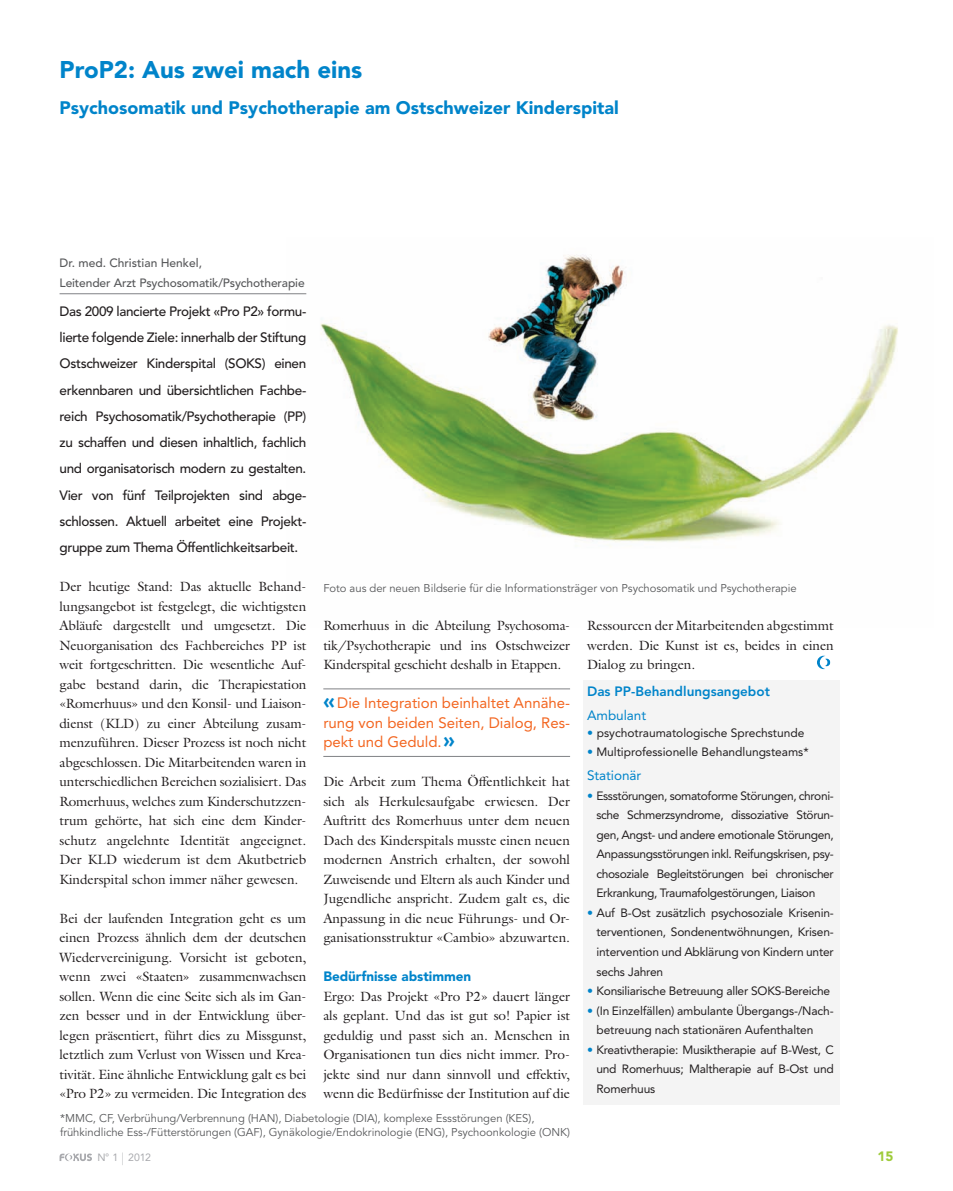
<style>
.page{position:relative;width:953px;height:1191px;background:#fff}
.page>*{position:absolute;margin:0;border:0;box-sizing:border-box;transform-origin:0 0}
.t1{font:900 24px "Avenir LT Std";color:#0084ca}
.t2{font:900 18px "Avenir LT Std";color:#0084ca}
.t3{font:15px/19.5px "Avenir LT Std";letter-spacing:-.005em;color:#f36621;text-align:justify}
.t4{font:13.5px/19.5px "Galliard Pro";letter-spacing:-.01em;color:#231f20;text-align:justify}
.t5{font:500 13.5px/26.2px "Avenir LT Std";letter-spacing:-.025em;color:#231f20;text-align:justify}
.t6{font:800 13.5px "Avenir LT Std";color:#0084ca}
.t7{font:900 13.5px "Avenir LT Std";letter-spacing:-.005em;color:#0084ca}
.t8{font:13.5px "Avenir LT Std";letter-spacing:-.005em;color:#0084ca}
.t9{font:900 13.5px "Avenir LT Std";color:#9ecb3a}
.t10{font:12px/19.5px "Avenir LT Std";letter-spacing:-.015em;color:#231f20;text-align:justify}
.t11{font:500 12px/19.5px "Avenir LT Std";letter-spacing:-.01em;color:#57585a}
.t12{font:11.25px/13.5px "Avenir LT Std";letter-spacing:-.005em;color:#57585a}
.t13{font:10.5px "Avenir LT Std";color:#a8a9ad}
.s1{font-weight:900;font-size:21px;color:#0084ca}
.s2{color:#0084ca}
.s3{font-weight:300;font-size:12.6px}
</style>
<div class="page">
<img style="left:286px;top:255px;width:612px;height:287px">
<svg style="left:60px;top:1153px;width:32px;height:8px"></svg>
<hr style="left:323px;top:756px;width:247px;height:1px;background:#808285">
<hr style="left:60px;top:293px;width:246px;height:1px;background:#808285">
<svg style="left:817px;top:656px;width:14px;height:13px"></svg>
<hr style="left:323px;top:688px;width:247px;height:1px;background:#808285">
<div style="left:583px;top:680px;width:256px;height:424px;background:#f4f4f4"></div>
<h1 class="t1" style="left:60px;top:55px;width:304px">ProP2: Aus zwei mach eins</h1>
<h2 class="t2" style="left:60px;top:97px;width:560px">Psychosomatik und Psychotherapie am Ostschweizer Kinderspital</h2>
<p class="t11" style="left:60px;top:253px;width:247px">Dr. med. Christian Henkel,<br>Leitender Arzt Psychosomatik/Psychotherapie</p>
<p class="t5" style="left:60px;top:298px;width:248px">Das 2009 lancierte Projekt «Pro P2» formu&shy;lierte folgende Ziele: innerhalb der Stiftung Ostschweizer Kinderspital (SOKS) einen erkennbaren und übersichtlichen Fachbe&shy;reich Psychosomatik/Psychotherapie (PP) zu schaffen und diesen inhaltlich, fachlich und organisatorisch modern zu gestalten.<br>Vier von fünf Teilprojekten sind abge&shy;schlossen. Aktuell arbeitet eine Projekt&shy;gruppe zum Thema Öffentlichkeitsarbeit.</p>
<p class="t4" style="left:60px;top:576px;width:248px;text-align:left">Der heutige Stand: Das aktuelle Behand&shy;lungsangebot ist festgelegt, die wichtigsten Abläufe dargestellt und umgesetzt. Die Neuorganisation des Fachbereiches PP ist weit fortgeschritten. Die wesentliche Auf&shy;gabe bestand darin, die Therapiestation «Romerhuus» und den Konsil- und Liaison&shy;dienst (KLD) zu einer Abteilung zusam&shy;menzuführen. Dieser Prozess ist noch nicht abgeschlossen. Die Mitarbeitenden waren in unterschiedlichen Bereichen sozialisiert. Das Romerhuus, welches zum Kinderschutzzen&shy;trum gehörte, hat sich eine dem Kinder&shy;schutz angelehnte Identität angeeignet.<br>Der KLD wiederum ist dem Akutbetrieb Kinderspital schon immer näher gewesen.</p>
<p class="t4" style="left:60px;top:908px;width:248px">Bei der laufenden Integration geht es um einen Prozess ähnlich dem der deutschen Wiedervereinigung. Vorsicht ist geboten, wenn zwei «Staaten» zusammenwachsen sollen. Wenn die eine Seite sich als im Gan&shy;zen besser und in der Entwicklung über&shy;legen präsentiert, führt dies zu Missgunst, letztlich zum Verlust von Wissen und Krea&shy;tivität. Eine ähnliche Entwicklung galt es bei «Pro P2» zu vermeiden. Die Integration des</p>
<p class="t12" style="left:323px;top:581px;width:475px">Foto aus der neuen Bildserie für die Informationsträger von Psychosomatik und Psychotherapie</p>
<p class="t4" style="left:323px;top:615px;width:248px">Romerhuus in die Abteilung Psychosoma&shy;tik/Psychotherapie und ins Ostschweizer Kinderspital geschieht deshalb in Etappen.</p>
<p class="t3" style="left:323px;top:693px;width:248px"><span class="s1">«</span> Die Integration beinhaltet Annähe&shy;rung von beiden Seiten, Dialog, Res&shy;pekt und Geduld.<span class="s1">»</span></p>
<p class="t4" style="left:323px;top:771px;width:248px">Die Arbeit zum Thema Öffentlichkeit hat sich als Herkulesaufgabe erwiesen. Der Auftritt des Romerhuus unter dem neuen Dach des Kinderspitals musste einen neuen modernen Anstrich erhalten, der sowohl Zuweisende und Eltern als auch Kinder und Jugendliche anspricht. Zudem galt es, die Anpassung in die neue Führungs- und Or&shy;ganisationsstruktur «Cambio» abzuwarten.</p>
<p class="t7" style="left:323px;top:968px;width:149px">Bedürfnisse abstimmen</p>
<p class="t4" style="left:323px;top:986px;width:248px">Ergo: Das Projekt «Pro P2» dauert länger als geplant. Und das ist gut so! Papier ist geduldig und passt sich an. Menschen in Organisationen tun dies nicht immer. Pro&shy;jekte sind nur dann sinnvoll und effektiv, wenn die Bedürfnisse der Institution auf die</p>
<p class="t4" style="left:587px;top:615px;width:248px">Ressourcen der Mitarbeitenden abgestimmt werden. Die Kunst ist es, beides in einen Dialog zu bringen.</p>
<p class="t6" style="left:587px;top:683px;width:184px">Das PP-Behandlungsangebot</p>
<p class="t8" style="left:587px;top:707px;width:60px">Ambulant</p>
<p class="t10" style="left:587px;top:722px;width:219px"><span class="s2">•</span> psychotraumatologische Sprechstunde</p>
<p class="t10" style="left:587px;top:742px;width:223px"><span class="s2">•</span> Multiprofessionelle Behandlungsteams*</p>
<p class="t8" style="left:587px;top:768px;width:56px">Stationär</p>
<p class="t10" style="left:596px;top:786px;width:239px;text-indent:-9px"><span class="s2">•</span> Essstörungen, somatoforme Störungen, chroni&shy;sche Schmerzsyndrome, dissoziative Störun&shy;gen, Angst- und andere emotionale Störungen, Anpassungsstörungen inkl. Reifungskrisen, psy&shy;chosoziale Begleitstörungen bei chronischer Erkrankung, Traumafolgestörungen, Liaison</p>
<p class="t10" style="left:596px;top:903px;width:239px;text-indent:-9px"><span class="s2">•</span> Auf B-Ost zusätzlich psychosoziale Krisenin&shy;terventionen, Sondenentwöhnungen, Krisen&shy;intervention und Abklärung von Kindern unter sechs Jahren</p>
<p class="t10" style="left:587px;top:981px;width:244px"><span class="s2">•</span> Konsiliarische Betreuung aller SOKS-Bereiche</p>
<p class="t10" style="left:596px;top:1000px;width:237px;text-indent:-9px"><span class="s2">•</span> (In Einzelfällen) ambulante Übergangs-/Nach-- betreuung nach stationären Aufenthalten</p>
<p class="t10" style="left:596px;top:1039px;width:239px;text-indent:-9px"><span class="s2">•</span> Kreativtherapie: Musiktherapie auf B-West, C und Romerhuus; Maltherapie auf B-Ost und Romerhuus</p>
<p class="t12" style="left:60px;top:1111px;width:511px">*MMC, CF, Verbrühung/Verbrennung (HAN), Diabetologie (DIA), komplexe Essstörungen (KES), frühkindliche Ess-/Fütterstörungen (GAF), Gynäkologie/Endokrinologie (ENG), Psychoonkologie (ONK)</p>
<p class="t13" style="left:97px;top:1151px;width:55px">N° 1 <span class="s3">|</span> 2012</p>
<p class="t9" style="left:877px;top:1148px;width:17px">15</p>
</div>
